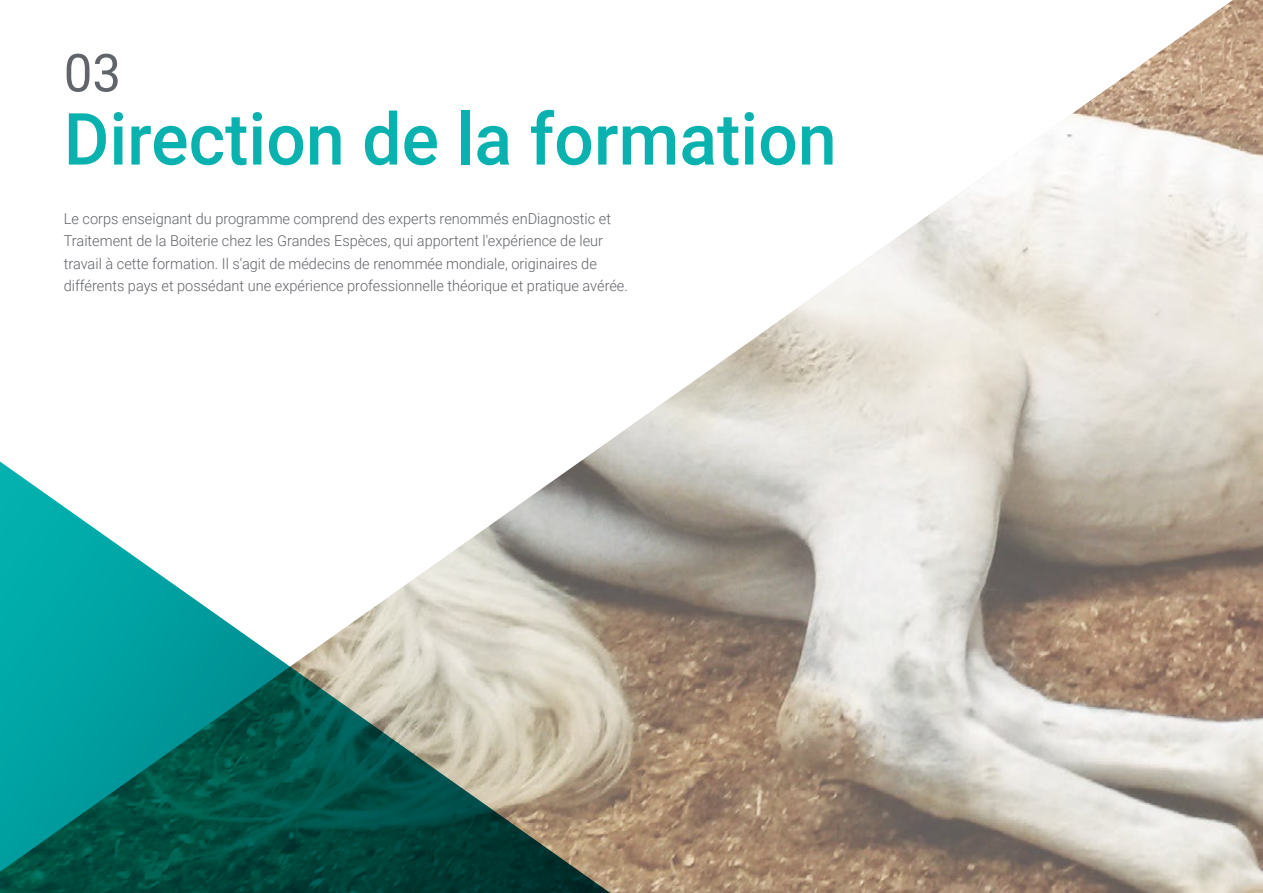
<style>
.page{position:relative;width:1263px;height:893px;background:#fff}
.page>*{position:absolute;margin:0;border:0;box-sizing:border-box;transform-origin:0 0}
.t1{font:500 72px "Roboto";color:#09b2af}
.t2{font:52.5px "Roboto";color:#61646a}
.t3{font:300 15px/22.5px "Roboto";color:#61646a}
</style>
<div class="page">
<img style="left:602px;top:0;width:661px;height:893px">
<svg style="left:0;top:446px;width:640px;height:447px"></svg>
<h2 class="t2" style="left:64px;top:36px;width:59px">03</h2>
<h1 class="t1" style="left:64px;top:89px;width:774px">Direction de la formation</h1>
<p class="t3" style="left:64px;top:207px;width:566px">Le corps enseignant du programme comprend des experts renommés enDiagnostic et Traitement de la Boiterie chez les Grandes Espèces, qui apportent l'expérience de leur travail à cette formation. Il s'agit de médecins de renommée mondiale, originaires de différents pays et possédant une expérience professionnelle théorique et pratique avérée.</p>
</div>
